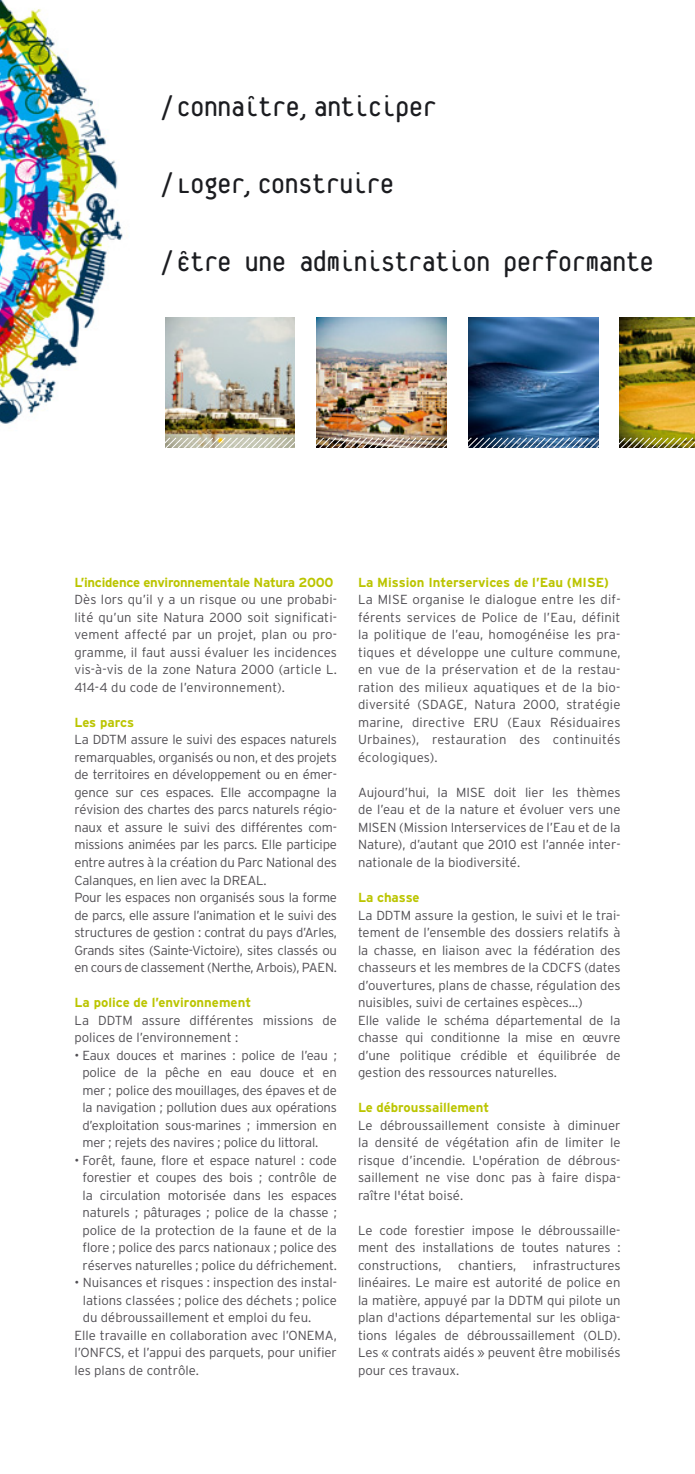
<style>
.page{position:relative;width:695px;height:1474px;background:#fff}
.page>*{position:absolute;margin:0;border:0;box-sizing:border-box;transform-origin:0 0}
.t1{font:31.5px "Platelet";letter-spacing:-.03em;color:#1b1c20}
.t2{font:300 13.12px/17.5px "Interstate";letter-spacing:-.01em;color:#504e53;text-align:justify}
.t3{font:700 13.12px "Interstate";letter-spacing:-.005em;color:#bbc500}
</style>
<div class="page">
<img style="left:0;top:0;width:123px;height:424px">
<img style="left:165px;top:317px;width:130px;height:121px">
<img style="left:316px;top:317px;width:130px;height:121px">
<img style="left:619px;top:317px;width:75px;height:121px">
<img style="left:468px;top:317px;width:130px;height:121px">
<img style="left:165px;top:438px;width:529px;height:9px">
<h1 class="t1" style="left:160px;top:94px;width:278px">/ Connaître, anticiper</h1>
<h1 class="t1" style="left:160px;top:171px;width:236px">/ Loger, construire</h1>
<h1 class="t1" style="left:160px;top:248px;width:495px">/ Être une administration performante</h1>
<p class="t3" style="left:74px;top:577px;width:260px">L’incidence environnementale Natura 2000</p>
<p class="t2" style="left:74px;top:592px;width:264px">Dès lors qu’il y a un risque ou une probabi&shy;lité qu’un site Natura 2000 soit significati&shy;vement affecté par un projet, plan ou pro&shy;gramme, il faut aussi évaluer les incidences vis-à-vis de la zone Natura 2000 (article L.<br>414-4 du code de l’environnement).</p>
<p class="t3" style="left:74px;top:717px;width:61px">Les parcs</p>
<p class="t2" style="left:74px;top:732px;width:264px;text-align:left">La DDTM assure le suivi des espaces naturels remarquables, organisés ou non, et des projets de territoires en développement ou en émer&shy;gence sur ces espaces. Elle accompagne la révision des chartes des parcs naturels régio&shy;naux et assure le suivi des différentes com&shy;missions animées par les parcs. Elle participe entre autres à la création du Parc National des Calanques, en lien avec la DREAL.<br>Pour les espaces non organisés sous la forme de parcs, elle assure l’animation et le suivi des structures de gestion : contrat du pays d’Arles, Grands sites (Sainte-Victoire), sites classés ou en cours de classement (Nerthe, Arbois), PAEN.</p>
<p class="t3" style="left:74px;top:997px;width:178px">La police de l’environnement</p>
<p class="t2" style="left:74px;top:1012px;width:264px">La DDTM assure différentes missions de polices de l’environnement :</p>
<p class="t2" style="left:82px;top:1047px;width:256px;text-indent:-8px">• Eaux douces et marines : police de l’eau ; police de la pêche en eau douce et en mer ; police des mouillages, des épaves et de la navigation ; pollution dues aux opérations d’exploitation sous-marines ; immersion en mer ; rejets des navires ; police du littoral.</p>
<p class="t2" style="left:82px;top:1152px;width:256px;text-indent:-8px">• Forêt, faune, flore et espace naturel : code forestier et coupes des bois ; contrôle de la circulation motorisée dans les espaces naturels ; pâturages ; police de la chasse ; police de la protection de la faune et de la flore ; police des parcs nationaux ; police des réserves naturelles ; police du défrichement.</p>
<p class="t2" style="left:74px;top:1274px;width:264px">• Nuisances et risques : inspection des instal-</p>
<p class="t2" style="left:83px;top:1292px;width:256px">lations classées ; police des déchets ; police</p>
<p class="t2" style="left:83px;top:1309px;width:230px">du débroussaillement et emploi du feu.</p>
<p class="t2" style="left:74px;top:1327px;width:264px">Elle travaille en collaboration avec l’ONEMA,</p>
<p class="t2" style="left:74px;top:1344px;width:264px">l’ONFCS, et l’appui des parquets, pour unifier</p>
<p class="t2" style="left:74px;top:1362px;width:126px">les plans de contrôle.</p>
<p class="t3" style="left:358px;top:577px;width:252px">La Mission Interservices de l’Eau (MISE)</p>
<p class="t2" style="left:358px;top:592px;width:264px">La MISE organise le dialogue entre les dif&shy;férents services de Police de l’Eau, définit la politique de l’eau, homogénéise les pra&shy;tiques et développe une culture commune, en vue de la préservation et de la restau&shy;ration des milieux aquatiques et de la bio&shy;diversité (SDAGE, Natura 2000, stratégie marine, directive ERU (Eaux Résiduaires Urbaines), restauration des continuités écologiques).</p>
<p class="t2" style="left:358px;top:784px;width:264px">Aujourd’hui, la MISE doit lier les thèmes de l’eau et de la nature et évoluer vers une MISEN (Mission Interservices de l’Eau et de la Nature), d’autant que 2010 est l’année inter&shy;nationale de la biodiversité.</p>
<p class="t3" style="left:358px;top:892px;width:63px">La chasse</p>
<p class="t2" style="left:358px;top:907px;width:264px;text-align:left">La DDTM assure la gestion, le suivi et le trai&shy;tement de l’ensemble des dossiers relatifs à la chasse, en liaison avec la fédération des chasseurs et les membres de la CDCFS (dates d’ouvertures, plans de chasse, régulation des nuisibles, suivi de certaines espèces…)<br>Elle valide le schéma départemental de la chasse qui conditionne la mise en œuvre d’une politique crédible et équilibrée de gestion des ressources naturelles.</p>
<p class="t3" style="left:358px;top:1102px;width:133px">Le débroussaillement</p>
<p class="t2" style="left:358px;top:1117px;width:264px">Le débroussaillement consiste à diminuer la densité de végétation afin de limiter le risque d’incendie. L'opération de débrous&shy;saillement ne vise donc pas à faire dispa&shy;raître l'état boisé.</p>
<p class="t2" style="left:358px;top:1222px;width:264px">Le code forestier impose le débroussaille&shy;ment des installations de toutes natures : constructions,</p>
<p class="t2" style="left:358px;top:1257px;width:264px;text-indent:175px">infrastructures linéaires. Le maire est autorité de police en la matière, appuyé par la DDTM qui pilote un plan d'actions départemental sur les obliga&shy;tions légales de débroussaillement (OLD).<br>Les « contrats aidés » peuvent être mobilisés pour ces travaux.</p>
<p class="t2" style="left:458px;top:1257px;width:59px">chantiers,</p>
</div>
